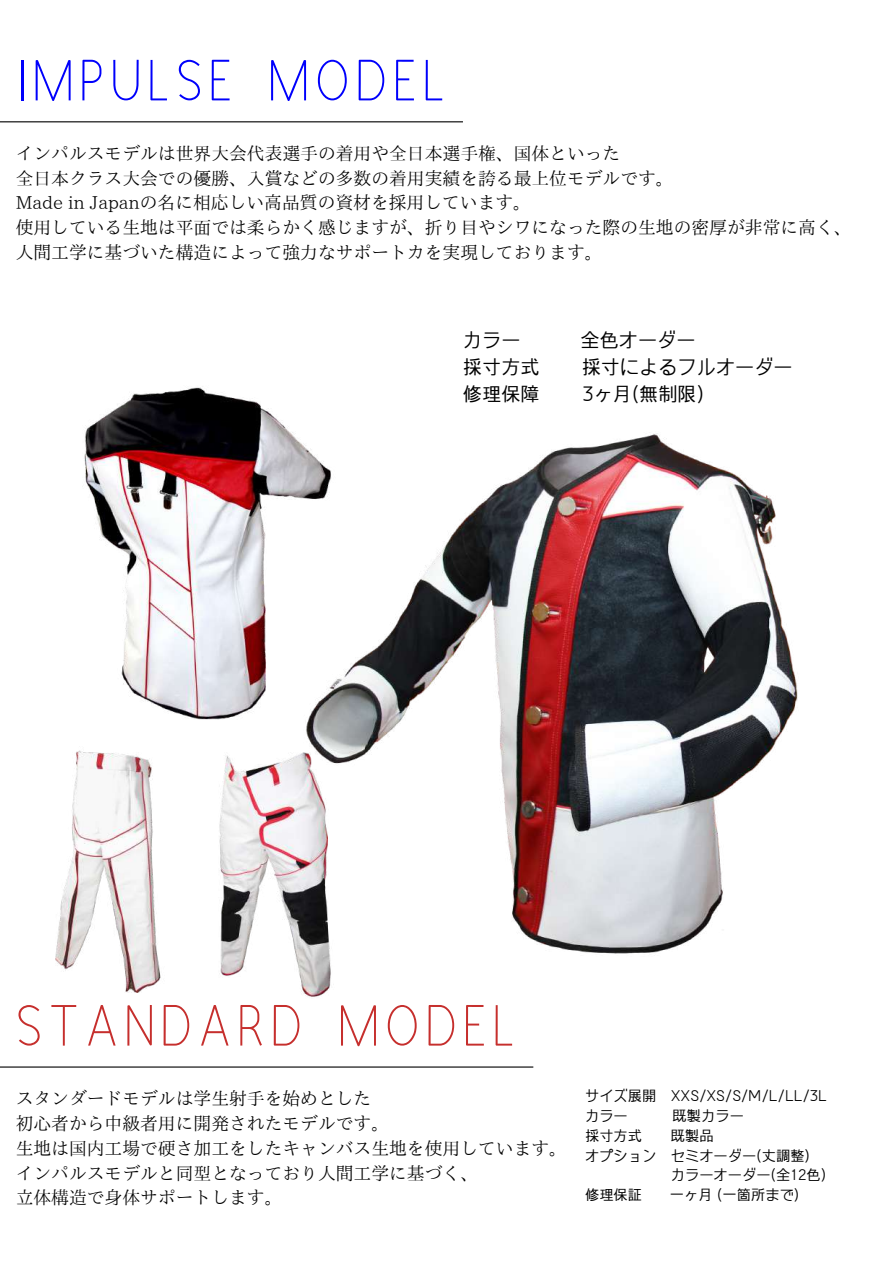
<style>
.page{position:relative;width:894px;height:1264px;background:#fff}
.page>*{position:absolute;margin:0;border:0;box-sizing:border-box;transform-origin:0 0}
.t1{font:55.65px "Ad Bhashitha";letter-spacing:.165em;color:#c62f2d}
.t2{font:55.65px "Ad Bhashitha";letter-spacing:.165em;color:#0000fc}
.t3{font:19.2px "Ume Hy Gothic";color:#000}
.t4{font:17.85px/24.8px "IP Aex Mincho";color:#000}
.t5{font:14.25px/19.8px "Ume Hy Gothic";color:#000}
</style>
<div class="page">
<img style="left:219px;top:753px;width:112px;height:244px">
<img style="left:84px;top:387px;width:219px;height:333px">
<img style="left:56px;top:750px;width:105px;height:242px">
<hr style="left:0;top:1066px;width:533px;height:1px;background:#000">
<hr style="left:0;top:121px;width:463px;height:1px;background:#000">
<img style="left:303px;top:433px;width:495px;height:529px">
<h1 class="t2" style="left:20px;top:60px;width:424px">IMPULSE MODEL</h1>
<p class="t4" style="left:16px;top:141px;width:837px">インパルスモデルは世界大会代表選手の着用や全日本選手権、国体といった<br>全日本クラス大会での優勝、入賞などの多数の着用実績を誇る最上位モデルです。<br>Made in Japanの名に相応しい高品質の資材を採用しています。<br>使用している生地は平面では柔らかく感じますが、折り目やシワになった際の生地の密厚が非常に高く、人間工学に基づいた構造によって強力なサポートカを実現しております。</p>
<p class="t3" style="left:463px;top:331px;width:59px">カラー</p>
<p class="t3" style="left:580px;top:331px;width:117px">全色オーダー</p>
<p class="t3" style="left:463px;top:357px;width:78px">採寸方式</p>
<p class="t3" style="left:581px;top:357px;width:212px">採寸によるフルオーダー</p>
<p class="t3" style="left:463px;top:384px;width:78px">修理保障</p>
<p class="t3" style="left:582px;top:384px;width:123px">3ヶ月(無制限)</p>
<h1 class="t1" style="left:17px;top:1005px;width:497px">STANDARD MODEL</h1>
<p class="t4" style="left:16px;top:1086px;width:552px">スタンダードモデルは学生射手を始めとした<br>初心者から中級者用に開発されたモデルです。<br>生地は国内工場で硬さ加工をしたキャンバス生地を使用しています。インパルスモデルと同型となっており人間工学に基づく、<br>立体構造で身体サポートします。</p>
<p class="t5" style="left:585px;top:1085px;width:243px">サイズ展開 XXS/XS/S/M/L/LL/3Lカラー</p>
<p class="t5" style="left:672px;top:1105px;width:73px">既製カラー</p>
<p class="t5" style="left:585px;top:1125px;width:59px">採寸方式</p>
<p class="t5" style="left:670px;top:1125px;width:44px">既製品</p>
<p class="t5" style="left:585px;top:1145px;width:226px">オプション セミオーダー(丈調整)</p>
<p class="t5" style="left:670px;top:1165px;width:157px">カラーオーダー(全12色)</p>
<p class="t5" style="left:585px;top:1185px;width:59px">修理保証</p>
<p class="t5" style="left:669px;top:1185px;width:131px">一ヶ月 (一箇所まで)</p>
</div>
